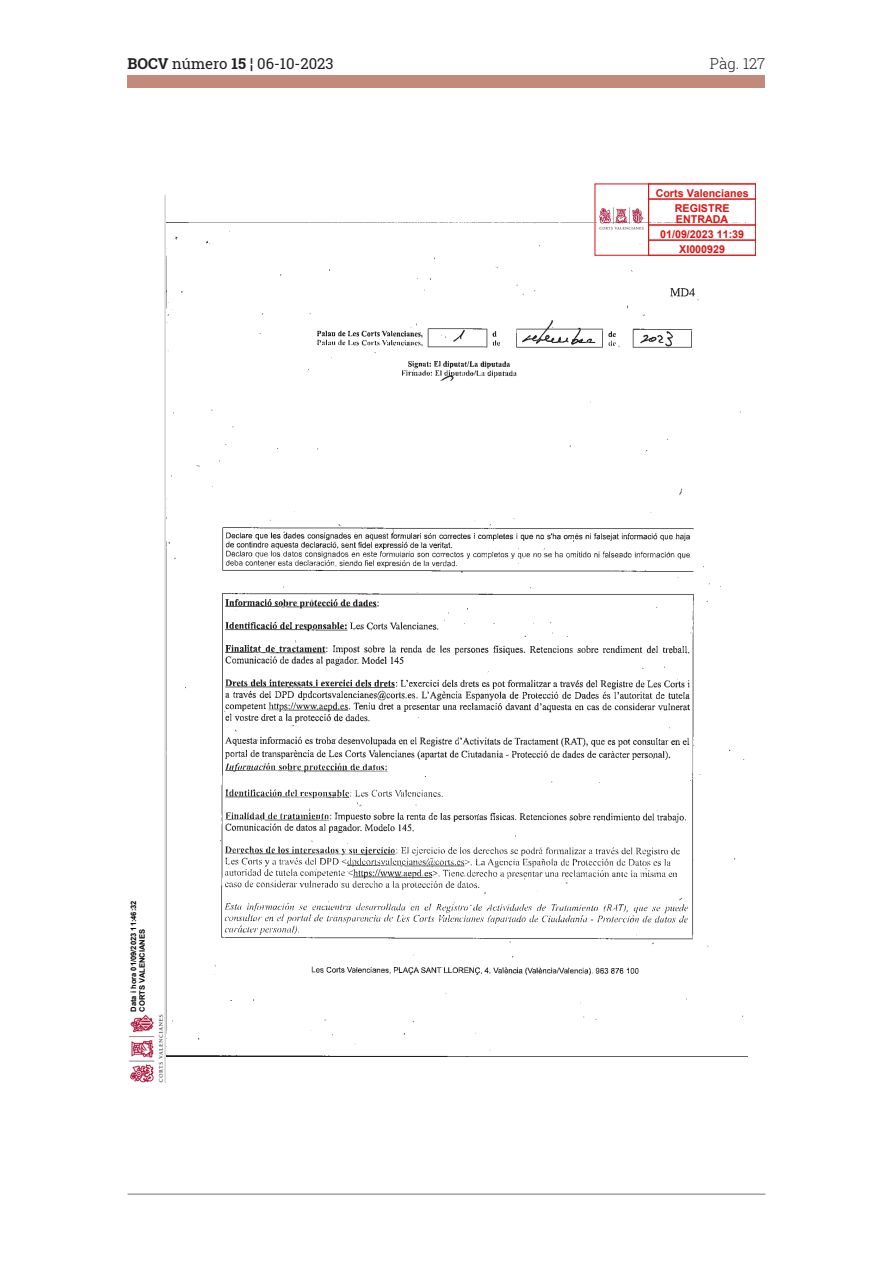
<style>
.page{position:relative;width:893px;height:1263px;background:#fff}
.page>*{position:absolute;margin:0;border:0;box-sizing:border-box;transform-origin:0 0}
.t1{font:15px "Roboto Slab";color:#231f20}
.t2{font:300 15px "Roboto Slab";color:#231f20}
.t3{font:700 10.8px/15.1px "Arial";color:#dc1414;text-align:center}
.t4{font:700 7.5px/8.6px "Arial";color:#000}
.s1{font-weight:700}
</style>
<div class="page">
<hr style="left:128px;top:1193px;width:637px;height:2px;background:#9da5ab">
<div style="left:128px;top:75px;width:637px;height:13px;background:#c28a7b"></div>
<img style="left:129px;top:1012px;width:39px;height:71px">
<hr style="left:165px;top:195px;width:1px;height:888px;background:#c0c0c0">
<img style="left:166px;top:223px;width:581px;height:833px">
<div style="left:648px;top:199px;width:108px;height:26px;border:1px solid #dc1414"></div>
<div style="left:648px;top:225px;width:108px;height:15px;border:1px solid #dc1414"></div>
<div style="left:648px;top:240px;width:108px;height:15px;border:1px solid #dc1414"></div>
<img style="left:598px;top:207px;width:48px;height:26px">
<svg style="left:328px;top:379px;width:227px;height:136px"></svg>
<h1 class="t1" style="left:128px;top:53px;width:208px"><span class="s1">BOCV</span> número <span class="s1">15</span> ¦ 06-10-2023</h1>
<h1 class="t2" style="left:710px;top:53px;width:57px">Pàg. 127</h1>
<p class="t4" style="left:129px;top:1012px;width:113px;rotate:-90deg">Data i hora 01/09/2023 11:46:32<br>CORTS VALENCIANES</p>
<p class="t3" style="left:656px;top:186px;width:94px">Corts Valencianes<br>REGISTRE</p>
<p class="t3" style="left:660px;top:212px;width:86px">ENTRADA<br>01/09/2023 11:39<br>XI000929</p>
</div>
